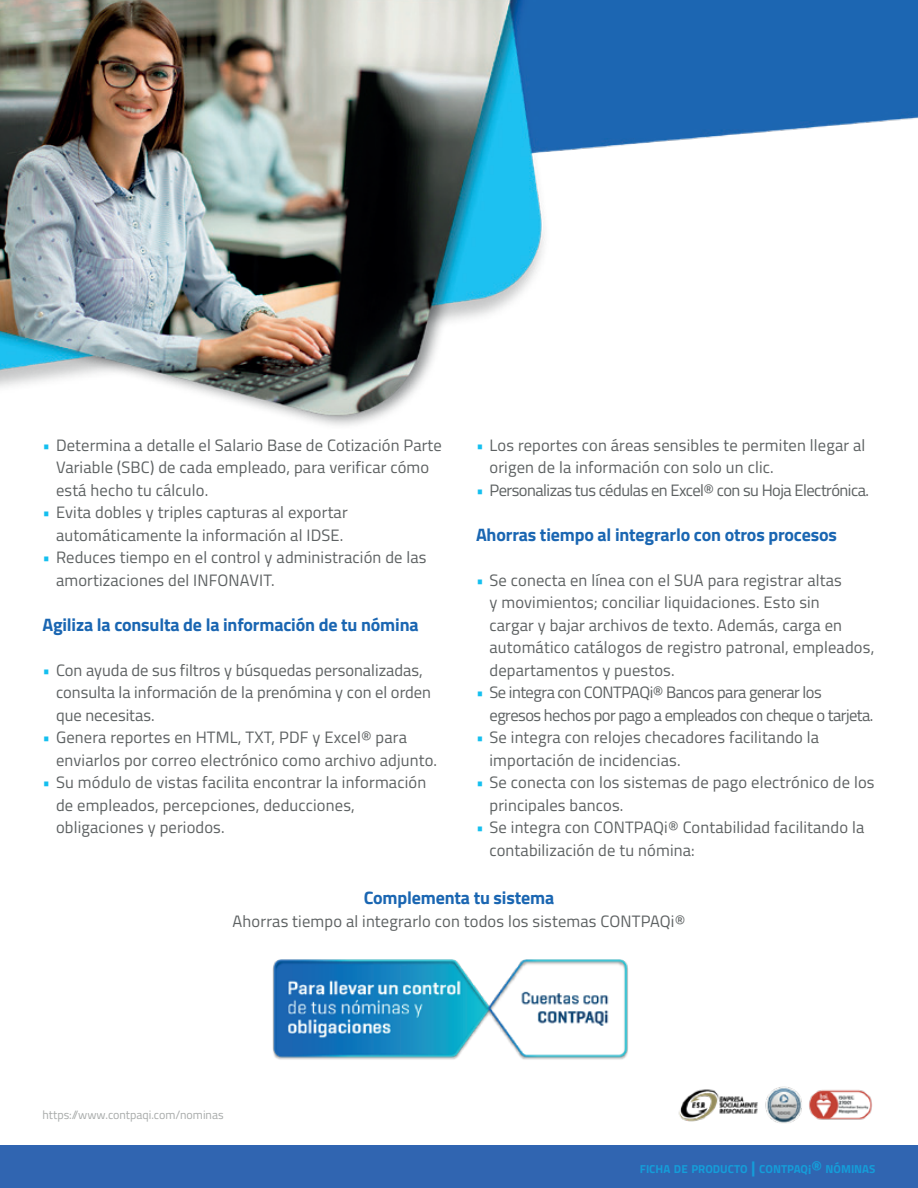
<style>
.page{position:relative;width:918px;height:1188px;background:#fff}
.page>*{position:absolute;margin:0;border:0;box-sizing:border-box;transform-origin:0 0}
.t1{font:700 18px "Titillium Web";letter-spacing:-.01em;color:#1a66b2}
.t2{font:16.5px/22.5px "Titillium Web";letter-spacing:.01em;color:#5d6162}
.t3{font:16.5px/22.5px "Titillium Web";letter-spacing:-.03em;color:#5d6162}
.t4{font:12px "Titillium Web";color:#a8abaa}
.t5{font:700 11.55px "Titillium Web";color:#159dd9}
.s1{color:#14bfef}
.s2{font-size:16.5px}
.s3{font-size:12.75px}
</style>
<div class="page">
<div style="left:0;top:1145px;width:918px;height:43px;background:#3065b1"></div>
<img style="left:678px;top:1086px;width:194px;height:38px">
<img style="left:0;top:0;width:918px;height:426px">
<img style="left:272px;top:959px;width:356px;height:101px">
<p class="t2" style="left:56px;top:433px;width:387px;text-indent:-13px"><span class="s1">•</span> Determina a detalle el Salario Base de Cotización Parte<br>Variable (SBC) de cada empleado, para verificar cómo está hecho tu cálculo.</p>
<p class="t2" style="left:43px;top:500px;width:307px;text-align:center"><span class="s1">•</span> Evita dobles y triples capturas al exportar automáticamente la información al IDSE.</p>
<p class="t2" style="left:56px;top:545px;width:372px;text-indent:-13px"><span class="s1">•</span> Reduces tiempo en el control y administración de las amortizaciones del INFONAVIT.</p>
<p class="t1" style="left:43px;top:611px;width:378px">Agiliza la consulta de la información de tu nómina</p>
<p class="t2" style="left:56px;top:658px;width:377px;text-indent:-13px"><span class="s1">•</span> Con ayuda de sus filtros y búsquedas personalizadas, consulta la información de la prenómina y con el orden que necesitas.</p>
<p class="t2" style="left:56px;top:725px;width:383px;text-indent:-13px"><span class="s1">•</span> Genera reportes en HTML, TXT, PDF y Excel® para enviarlos por correo electrónico como archivo adjunto.</p>
<p class="t2" style="left:56px;top:770px;width:372px;text-indent:-13px"><span class="s1">•</span> Su módulo de vistas facilita encontrar la información de empleados, percepciones, deducciones, obligaciones y periodos.</p>
<p class="t2" style="left:490px;top:433px;width:377px;text-indent:-13px"><span class="s1">•</span> Los reportes con áreas sensibles te permiten llegar al origen de la información con solo un clic.</p>
<p class="t3" style="left:476px;top:478px;width:395px"><span class="s1">•</span> Personalizas tus cédulas en Excel® con su Hoja Electrónica.</p>
<p class="t1" style="left:476px;top:521px;width:362px">Ahorras tiempo al integrarlo con otros procesos</p>
<p class="t2" style="left:490px;top:568px;width:386px;text-indent:-13px"><span class="s1">•</span> Se conecta en línea con el SUA para registrar altas<br>y movimientos; conciliar liquidaciones. Esto sin<br>cargar y bajar archivos de texto. Además, carga en automático catálogos de registro patronal, empleados, departamentos y puestos.</p>
<p class="t3" style="left:490px;top:680px;width:386px;text-indent:-13px"><span class="s1">•</span> Se integra con CONTPAQi® Bancos para generar los egresos hechos por pago a empleados con cheque o tarjeta.</p>
<p class="t2" style="left:490px;top:725px;width:331px;text-indent:-13px"><span class="s1">•</span> Se integra con relojes checadores facilitando la importación de incidencias.</p>
<p class="t2" style="left:490px;top:770px;width:387px;text-indent:-13px"><span class="s1">•</span> Se conecta con los sistemas de pago electrónico de los principales bancos.</p>
<p class="t2" style="left:490px;top:815px;width:376px;text-indent:-13px"><span class="s1">•</span> Se integra con CONTPAQi® Contabilidad facilitando la contabilización de tu nómina:</p>
<p class="t1" style="left:364px;top:884px;width:192px">Complementa tu sistema</p>
<p class="t2" style="left:233px;top:909px;width:454px">Ahorras tiempo al integrarlo con todos los sistemas CONTPAQi®</p>
<p class="t4" style="left:43px;top:1106px;width:183px">https://www.contpaqi.com/nominas</p>
<p class="t5" style="left:640px;top:1160px;width:237px">FICHA DE PRODUCTO <span class="s2">|</span> CONTPAQ<span class="s3">i</span><span class="s2">®</span> NÓMINAS</p>
</div>
